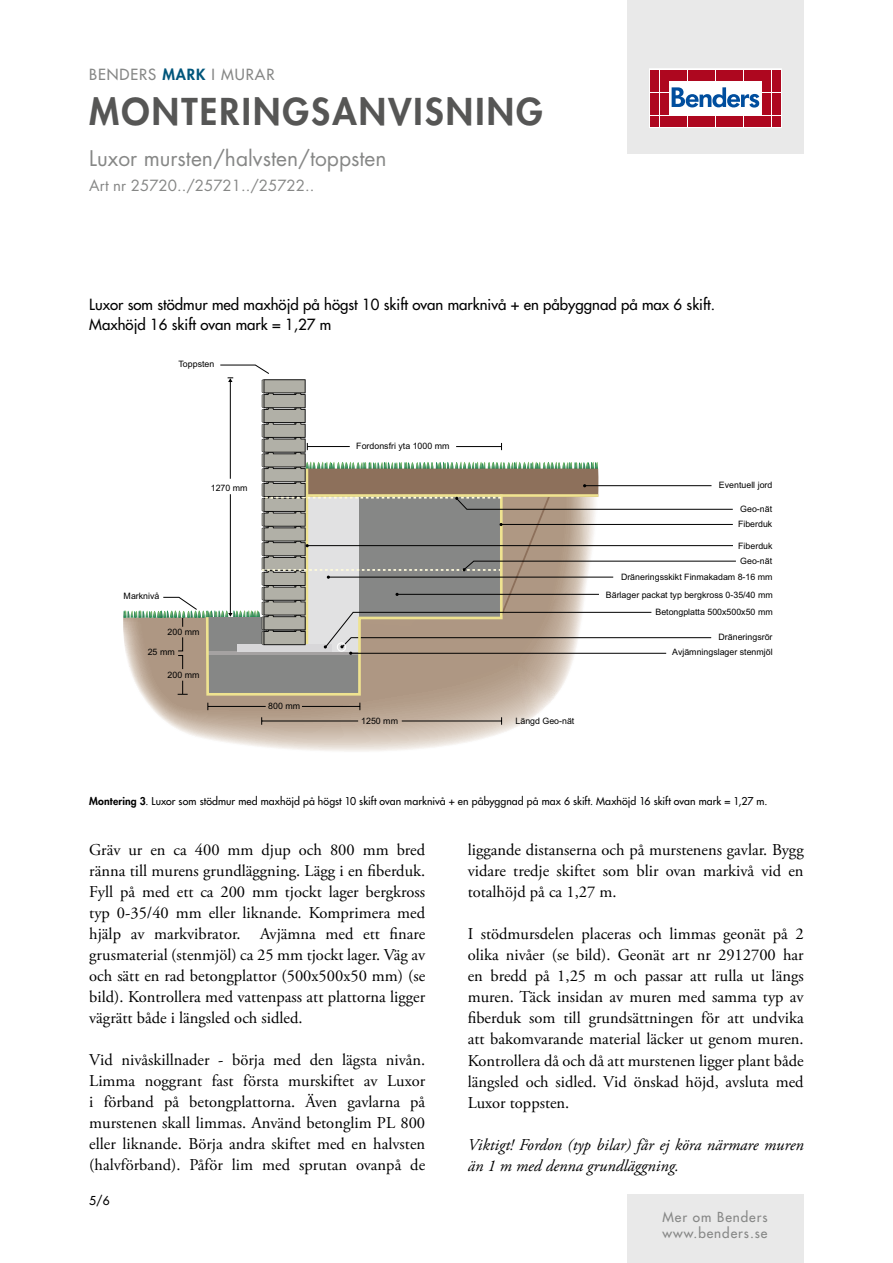
<style>
.page{position:relative;width:893px;height:1263px;background:#fff}
.page>*{position:absolute;margin:0;border:0;box-sizing:border-box;transform-origin:0 0}
.t1{font:800 36px "Futura Std";letter-spacing:.06em;color:#565655}
.t2{font:21px "Futura Std";color:#868786}
.t3{font:16.5px/21px "Adobe Garamond Pro";color:#000;text-align:justify}
.t4{font:italic 16.5px/21px "Adobe Garamond Pro";color:#000}
.t5{font:500 15px/19.5px "Futura Std";color:#000}
.t6{font:15px "Futura Std";color:#868786}
.t7{font:500 15px "Futura Std";letter-spacing:.06em;color:#868786}
.t8{font:500 13.5px/16.2px "Futura Std";letter-spacing:.07em;color:#868786}
.t9{font:500 12px "Futura Std";color:#000}
.t10{font:500 10.5px "Futura Std";letter-spacing:.005em;color:#000}
.t11{font:8.85px "Arial";color:#000}
.s1{font-weight:800;color:#00567b}
.s2{font-weight:800}
</style>
<div class="page">
<div style="left:627px;top:1195px;width:177px;height:68px;background:#e9e9e9"></div>
<div style="left:627px;top:0;width:177px;height:153px;background:#e9e9e9"></div>
<svg style="left:649px;top:69px;width:132px;height:59px;background:#eac2c8"></svg>
<div style="left:651px;top:70px;width:8px;height:10px;background:#ae071f"></div>
<div style="left:660px;top:70px;width:8px;height:10px;background:#ae071f"></div>
<div style="left:651px;top:81px;width:8px;height:11px;background:#ae071f"></div>
<div style="left:660px;top:81px;width:8px;height:11px;background:#ae071f"></div>
<div style="left:651px;top:93px;width:8px;height:10px;background:#ae071f"></div>
<div style="left:660px;top:93px;width:8px;height:10px;background:#ae071f"></div>
<div style="left:651px;top:104px;width:8px;height:11px;background:#ae071f"></div>
<div style="left:660px;top:104px;width:8px;height:11px;background:#ae071f"></div>
<div style="left:651px;top:116px;width:8px;height:10px;background:#ae071f"></div>
<div style="left:660px;top:116px;width:8px;height:10px;background:#ae071f"></div>
<div style="left:669px;top:70px;width:8px;height:10px;background:#ae071f"></div>
<div style="left:679px;top:70px;width:8px;height:10px;background:#ae071f"></div>
<div style="left:688px;top:70px;width:8px;height:10px;background:#ae071f"></div>
<div style="left:697px;top:70px;width:9px;height:10px;background:#ae071f"></div>
<div style="left:707px;top:70px;width:8px;height:10px;background:#ae071f"></div>
<div style="left:716px;top:70px;width:8px;height:10px;background:#ae071f"></div>
<div style="left:725px;top:70px;width:9px;height:10px;background:#ae071f"></div>
<div style="left:735px;top:70px;width:8px;height:10px;background:#ae071f"></div>
<div style="left:744px;top:70px;width:8px;height:10px;background:#ae071f"></div>
<div style="left:753px;top:70px;width:9px;height:10px;background:#ae071f"></div>
<div style="left:669px;top:116px;width:8px;height:10px;background:#ae071f"></div>
<div style="left:679px;top:116px;width:8px;height:10px;background:#ae071f"></div>
<div style="left:688px;top:116px;width:8px;height:10px;background:#ae071f"></div>
<div style="left:697px;top:116px;width:9px;height:10px;background:#ae071f"></div>
<div style="left:707px;top:116px;width:8px;height:10px;background:#ae071f"></div>
<div style="left:716px;top:116px;width:8px;height:10px;background:#ae071f"></div>
<div style="left:725px;top:116px;width:9px;height:10px;background:#ae071f"></div>
<div style="left:735px;top:116px;width:8px;height:10px;background:#ae071f"></div>
<div style="left:744px;top:116px;width:8px;height:10px;background:#ae071f"></div>
<div style="left:753px;top:116px;width:9px;height:10px;background:#ae071f"></div>
<div style="left:763px;top:70px;width:8px;height:10px;background:#ae071f"></div>
<div style="left:772px;top:70px;width:8px;height:10px;background:#ae071f"></div>
<div style="left:763px;top:81px;width:8px;height:11px;background:#ae071f"></div>
<div style="left:772px;top:81px;width:8px;height:11px;background:#ae071f"></div>
<div style="left:763px;top:93px;width:8px;height:10px;background:#ae071f"></div>
<div style="left:772px;top:93px;width:8px;height:10px;background:#ae071f"></div>
<div style="left:763px;top:104px;width:8px;height:11px;background:#ae071f"></div>
<div style="left:772px;top:104px;width:8px;height:11px;background:#ae071f"></div>
<div style="left:763px;top:116px;width:8px;height:10px;background:#ae071f"></div>
<div style="left:772px;top:116px;width:8px;height:10px;background:#ae071f"></div>
<svg style="left:672px;top:87px;width:87px;height:21px;background:#8fb1d4"></svg>
<svg style="left:154px;top:711px;width:386px;height:41px"></svg>
<hr style="left:262px;top:720px;width:96px;height:1px;background:#000">
<hr style="left:402px;top:720px;width:100px;height:1px;background:#000">
<svg style="left:123px;top:364px;width:613px;height:347px"></svg>
<p class="t7" style="left:89px;top:65px;width:187px">BENDERS <span class="s1">MARK</span> I MURAR</p>
<h1 class="t1" style="left:89px;top:89px;width:455px">MONTERINGSANVISNING</h1>
<p class="t2" style="left:89px;top:145px;width:299px">Luxor mursten/halvsten/toppsten</p>
<p class="t6" style="left:89px;top:176px;width:227px">Art nr 25720../25721../25722..</p>
<p class="t5" style="left:89px;top:295px;width:627px">Luxor som stödmur med maxhöjd på högst 10 skift ovan marknivå + en påbyggnad på max 6 skift.<br>Maxhöjd 16 skift ovan mark = 1,27 m</p>
<p class="t11" style="left:179px;top:357px;width:37px">Toppsten</p>
<p class="t11" style="left:211px;top:481px;width:38px">1270 mm</p>
<p class="t11" style="left:124px;top:590px;width:37px">Marknivå</p>
<p class="t11" style="left:168px;top:626px;width:33px">200 mm</p>
<p class="t11" style="left:148px;top:646px;width:28px">25 mm</p>
<p class="t11" style="left:168px;top:669px;width:33px">200 mm</p>
<p class="t11" style="left:268px;top:700px;width:33px">800 mm</p>
<p class="t11" style="left:356px;top:440px;width:95px">Fordonsfri yta 1000 mm</p>
<p class="t11" style="left:361px;top:714px;width:38px">1250 mm</p>
<p class="t11" style="left:515px;top:715px;width:60px">Längd Geo-nät</p>
<p class="t11" style="left:719px;top:479px;width:55px">Eventuell jord</p>
<p class="t11" style="left:740px;top:503px;width:33px">Geo-nät</p>
<p class="t11" style="left:738px;top:518px;width:36px">Fiberduk</p>
<p class="t11" style="left:738px;top:539px;width:36px">Fiberduk</p>
<p class="t11" style="left:740px;top:555px;width:33px">Geo-nät</p>
<p class="t11" style="left:621px;top:571px;width:153px">Dräneringsskikt Finmakadam 8-16 mm</p>
<p class="t11" style="left:606px;top:588px;width:168px">Bärlager packat typ bergkross 0-35/40 mm</p>
<p class="t11" style="left:655px;top:606px;width:119px">Betongplatta 500x500x50 mm</p>
<p class="t11" style="left:719px;top:631px;width:55px">Dräneringsrör</p>
<p class="t11" style="left:672px;top:646px;width:102px">Avjämningslager stenmjöl</p>
<p class="t10" style="left:89px;top:794px;width:680px"><span class="s2">Montering 3</span>. Luxor som stödmur med maxhöjd på högst 10 skift ovan marknivå + en påbyggnad på max 6 skift. Maxhöjd 16 skift ovan mark = 1,27 m.</p>
<p class="t3" style="left:89px;top:840px;width:337px">Gräv ur en ca 400 mm djup och 800 mm bred ränna till murens grundläggning. Lägg i en fiberduk.<br>Fyll på med ett ca 200 mm tjockt lager bergkross typ 0-35/40 mm eller liknande. Komprimera med hjälp av markvibrator. Avjämna med ett finare grusmaterial (stenmjöl) ca 25 mm tjockt lager. Väg av och sätt en rad betongplattor (500x500x50 mm) (se bild). Kontrollera med vattenpass att plattorna ligger vägrätt både i längsled och sidled.</p>
<p class="t3" style="left:89px;top:1050px;width:337px">Vid nivåskillnader - börja med den lägsta nivån.<br>Limma noggrant fast första murskiftet av Luxor i förband på betongplattorna. Även gavlarna på murstenen skall limmas. Använd betonglim PL 800 eller liknande. Börja andra skiftet med en halvsten (halvförband). Påför lim med sprutan ovanpå de</p>
<p class="t3" style="left:468px;top:840px;width:337px">liggande distanserna och på murstenens gavlar. Bygg vidare tredje skiftet som blir ovan markivå vid en totalhöjd på ca 1,27 m.</p>
<p class="t3" style="left:468px;top:924px;width:337px">I stödmursdelen placeras och limmas geonät på 2 olika nivåer (se bild). Geonät art nr 2912700 har en bredd på 1,25 m och passar att rulla ut längs muren. Täck insidan av muren med samma typ av fiberduk som till grundsättningen för att undvika att bakomvarande material läcker ut genom muren.<br>Kontrollera då och då att murstenen ligger plant både längsled och sidled. Vid önskad höjd, avsluta med Luxor toppsten.</p>
<p class="t4" style="left:468px;top:1134px;width:337px">Viktigt! Fordon (typ bilar) får ej köra närmare muren än 1 m med denna grundläggning.</p>
<p class="t9" style="left:89px;top:1193px;width:22px">5/6</p>
<p class="t8" style="left:662px;top:1209px;width:107px">Mer om Benders www.benders.se</p>
</div>
